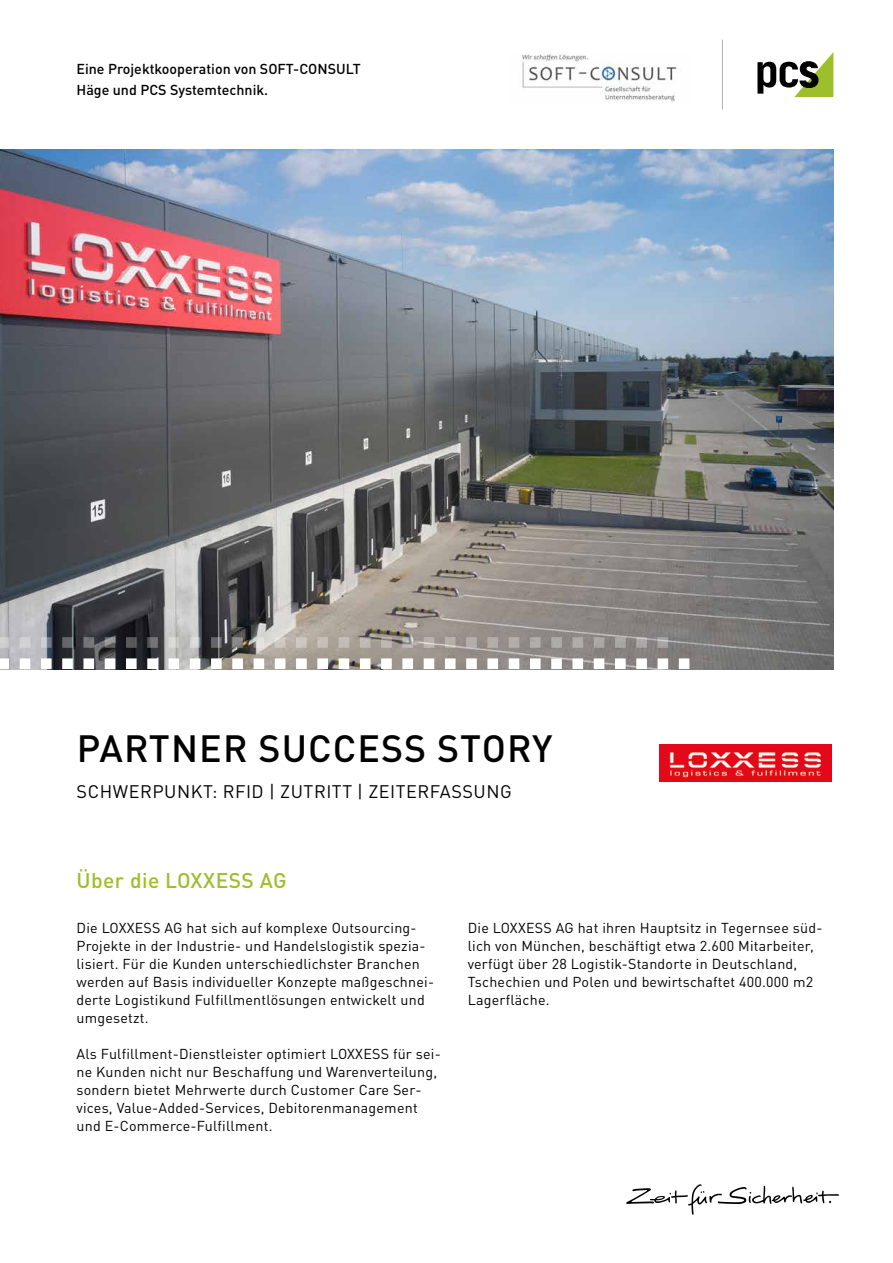
<style>
.page{position:relative;width:893px;height:1263px;background:#fff}
.page>*{position:absolute;margin:0;border:0;box-sizing:border-box;transform-origin:0 0}
.t1{font:500 37.5px "DIN Pro";letter-spacing:.03em;color:#000}
.t2{font:500 21px "DIN Pro";letter-spacing:.02em;color:#9dbf2b}
.t3{font:18px "DIN Pro";letter-spacing:.03em;color:#000}
.t4{font:14.25px/18px "DIN Pro";letter-spacing:.015em;color:#000}
.t5{font:500 14.25px/21px "DIN Pro";color:#000}
</style>
<div class="page">
<svg style="left:626px;top:1184px;width:213px;height:31px"></svg>
<img style="left:0;top:150px;width:833px;height:519px">
<svg style="left:190px;top:637px;width:478px;height:11px"></svg>
<svg style="left:0;top:637px;width:179px;height:11px"></svg>
<svg style="left:190px;top:658px;width:499px;height:11px"></svg>
<svg style="left:0;top:658px;width:179px;height:11px"></svg>
<img style="left:659px;top:744px;width:172px;height:38px">
<img style="left:521px;top:54px;width:156px;height:48px">
<svg style="left:757px;top:52px;width:76px;height:45px"></svg>
<hr style="left:722px;top:40px;width:1px;height:69px;background:#b2b1af">
<p class="t5" style="left:77px;top:57px;width:286px">Eine Projektkooperation von SOFT-CONSULT<br>Häge und PCS Systemtechnik.</p>
<h1 class="t1" style="left:77px;top:719px;width:477px">PARTNER SUCCESS STORY</h1>
<p class="t3" style="left:77px;top:777px;width:437px">SCHWERPUNKT: RFID | ZUTRITT | ZEITERFASSUNG</p>
<h2 class="t2" style="left:77px;top:864px;width:212px">Über die LOXXESS AG</h2>
<p class="t4" style="left:77px;top:917px;width:359px">Die LOXXESS AG hat sich auf komplexe Outsourcing-Projekte in der Industrie- und Handelslogistik spezia&shy;lisiert. Für die Kunden unterschiedlichster Branchen werden auf Basis individueller Konzepte maßgeschnei&shy;derte Logistikund Fulfillmentlösungen entwickelt und umgesetzt.</p>
<p class="t4" style="left:77px;top:1043px;width:366px">Als Fulfillment-Dienstleister optimiert LOXXESS für sei&shy;ne Kunden nicht nur Beschaffung und Warenverteilung, sondern bietet Mehrwerte durch Customer Care Ser&shy;vices, Value-Added-Services, Debitorenmanagement und E-Commerce-Fulfillment.</p>
<p class="t4" style="left:468px;top:917px;width:356px">Die LOXXESS AG hat ihren Hauptsitz in Tegernsee süd&shy;lich von München, beschäftigt etwa 2.600 Mitarbeiter, verfügt über 28 Logistik-Standorte in Deutschland, Tschechien und Polen und bewirtschaftet 400.000 m2<br>Lagerfläche.</p>
</div>
